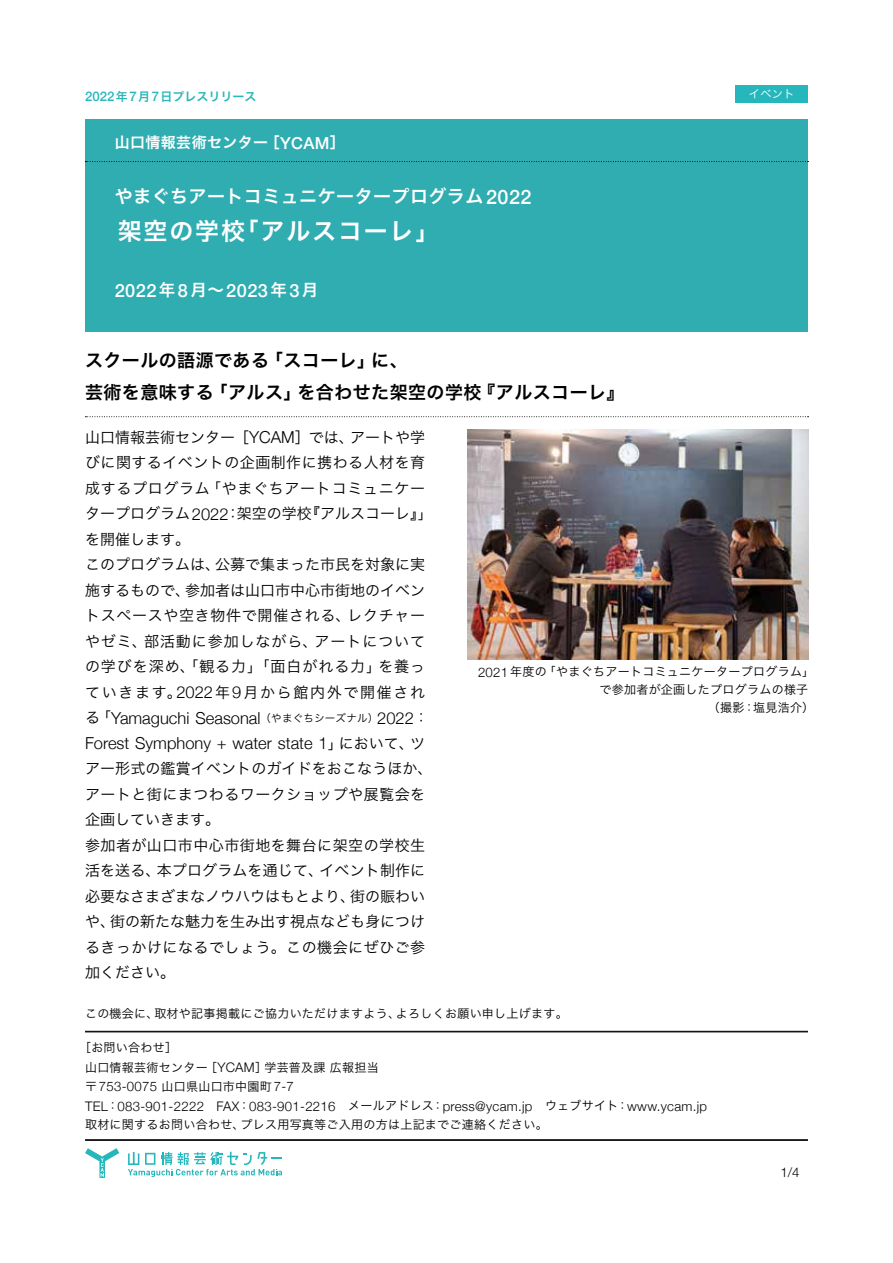
<style>
.page{position:relative;width:893px;height:1263px;background:#fff}
.page>*{position:absolute;margin:0;border:0;box-sizing:border-box;transform-origin:0 0}
.t1{font:24px "Hira Kaku Pro W6";letter-spacing:.075em;color:#fff}
.t2{font:500 18.15px "Helvetica Neue";letter-spacing:.025em;color:#fff}
.t3{font:18px/31.5px "Hira Kaku Pro W6";letter-spacing:.025em;color:#000}
.t4{font:18px "Hira Kaku Pro W6";letter-spacing:.025em;color:#fff}
.t5{font:300 16.5px/25.5px "Helvetica Neue";color:#000}
.t6{font:15px/25.5px "Hira Kaku Pro W3";letter-spacing:.03em;color:#000}
.t7{font:15px/25.5px "Hira Kaku Pro W3";letter-spacing:.01em;color:#000}
.t8{font:15px "Hira Kaku Pro W6";letter-spacing:.025em;color:#fff}
.t9{font:300 13.2px/19.2px "Helvetica Neue";letter-spacing:.025em;color:#000}
.t10{font:12px/19.2px "Hira Kaku Pro W3";letter-spacing:.025em;color:#000}
.t11{font:12px "Hira Kaku Pro W6";color:#26b7bc}
.t12{font:11.25px "Hira Kaku Pro W3";color:#fff}
.s1{font-family:"Helvetica Neue";font-weight:500;font-size:13.2px}
.s2{font-family:"Helvetica Neue";font-weight:500;font-size:16.5px}
.s3{font-family:"Helvetica Neue";font-weight:500;font-size:19.8px}
.s4{font-family:"Hira Kaku Pro W6";font-weight:400;font-size:16.5px}
.s5{font-family:"Helvetica Neue";font-weight:300;font-size:16.5px}
.s6{font-family:"Hira Kaku Pro W3";font-weight:400;font-size:15px}
.s7{font-family:"Hira Kaku Pro W3";font-weight:400;font-size:10.5px}
.s8{font-family:"Helvetica Neue";font-weight:300;font-size:13.2px}
.s9{font-family:"Hira Kaku Pro W3";font-weight:400;font-size:12px}
</style>
<div class="page">
<div style="left:85px;top:119px;width:723px;height:213px;background:#2fadb1"></div>
<svg style="left:85px;top:1148px;width:34px;height:30px"></svg>
<svg style="left:128px;top:1152px;width:154px;height:25px"></svg>
<hr style="left:85px;top:1031px;width:723px;height:1px;background:#000">
<hr style="left:85px;top:1032px;width:723px;height:1px;background:#000">
<hr style="left:85px;top:1139px;width:723px;height:1px;background:#000">
<hr style="left:85px;top:1140px;width:723px;height:1px;background:#000">
<svg style="left:85px;top:161px;width:723px;height:1px"></svg>
<svg style="left:85px;top:416px;width:723px;height:1px"></svg>
<div style="left:736px;top:85px;width:72px;height:17px;background:#26b7bc"></div>
<img style="left:468px;top:429px;width:340px;height:230px">
<p class="t11" style="left:85px;top:85px;width:173px"><span class="s1">2022</span>年<span class="s1">7</span>月<span class="s1">7</span>日プレスリリース</p>
<p class="t8" style="left:115px;top:129px;width:232px">山口情報芸術センター［<span class="s2">YCAM</span>］</p>
<p class="t4" style="left:115px;top:180px;width:418px">やまぐちアートコミュニケータープログラム<span class="s3">2022</span></p>
<h1 class="t1" style="left:118px;top:209px;width:323px">架空の学校「アルスコーレ」</h1>
<p class="t2" style="left:115px;top:276px;width:205px">2022<span class="s4">年</span>8<span class="s4">月～</span>2023<span class="s4">年</span>3<span class="s4">月</span></p>
<p class="t12" style="left:749px;top:84px;width:47px">イベント</p>
<p class="t3" style="left:85px;top:344px;width:541px">スクールの語源である「スコーレ」に、<br>芸術を意味する「アルス」を合わせた架空の学校『アルスコーレ』</p>
<p class="t6" style="left:85px;top:423px;width:349px">山口情報芸術センター［<span class="s5">YCAM</span>］では、アートや学びに関するイベントの企画制作に携わる人材を育成するプログラム「やまぐちアートコミュニケータープログラム<span class="s5">2022</span>：架空の学校『アルスコーレ』」を開催します。<br>このプログラムは、公募で集まった市民を対象に実施するもので、参加者は山口市中心市街地のイベントスペースや空き物件で開催される、レクチャーやゼミ、部活動に参加しながら、アートについての学びを深め、「観る力」「面白がれる力」を養っていきます。<span class="s5">2022</span>年<span class="s5">9</span>月から館内外で開催され</p>
<p class="t5" style="left:85px;top:704px;width:345px"><span class="s6">る「</span>Yamaguchi Seasonal<span class="s7">（やまぐちシーズナル）</span>2022<span class="s6">：<br></span>Forest Symphony + water state 1<span class="s6">」において、ツ</span></p>
<p class="t7" style="left:85px;top:755px;width:349px">アー形式の鑑賞イベントのガイドをおこなうほか、アートと街にまつわるワークショップや展覧会を企画していきます。<br>参加者が山口市中心市街地を舞台に架空の学校生活を送る、本プログラムを通じて、イベント制作に必要なさまざまなノウハウはもとより、街の賑わいや、街の新たな魅力を生み出す視点なども身につけるきっかけになるでしょう。この機会にぜひご参加ください。</p>
<p class="t10" style="left:478px;top:661px;width:338px"><span class="s8">2021</span>年度の「やまぐちアートコミュニケータープログラム」</p>
<p class="t10" style="left:599px;top:679px;width:210px">で参加者が企画したプログラムの様子</p>
<p class="t10" style="left:708px;top:697px;width:108px">（撮影：塩見浩介）</p>
<p class="t10" style="left:85px;top:1003px;width:484px">この機会に、取材や記事掲載にご協力いただけますよう、よろしくお願い申し上げます。</p>
<p class="t10" style="left:85px;top:1037px;width:295px;text-indent:-6px">［お問い合わせ］<br>山口情報芸術センター［<span class="s8">YCAM</span>］学芸普及課広報担当</p>
<p class="t9" style="left:85px;top:1076px;width:624px"><span class="s9">〒</span>753-0075 <span class="s9">山口県山口市中園町</span>7-7<br>TEL<span class="s9">：</span>083-901-2222 FAX<span class="s9">：</span>083-901-2216<span class="s9">　メールアドレス：</span>press@ycam.jp<span class="s9">　ウェブサイト：</span>www.ycam.jp</p>
<p class="t10" style="left:85px;top:1114px;width:464px">取材に関するお問い合わせ、プレス用写真等ご入用の方は上記までご連絡ください。</p>
<p class="t9" style="left:780px;top:1162px;width:21px">1/4</p>
</div>
